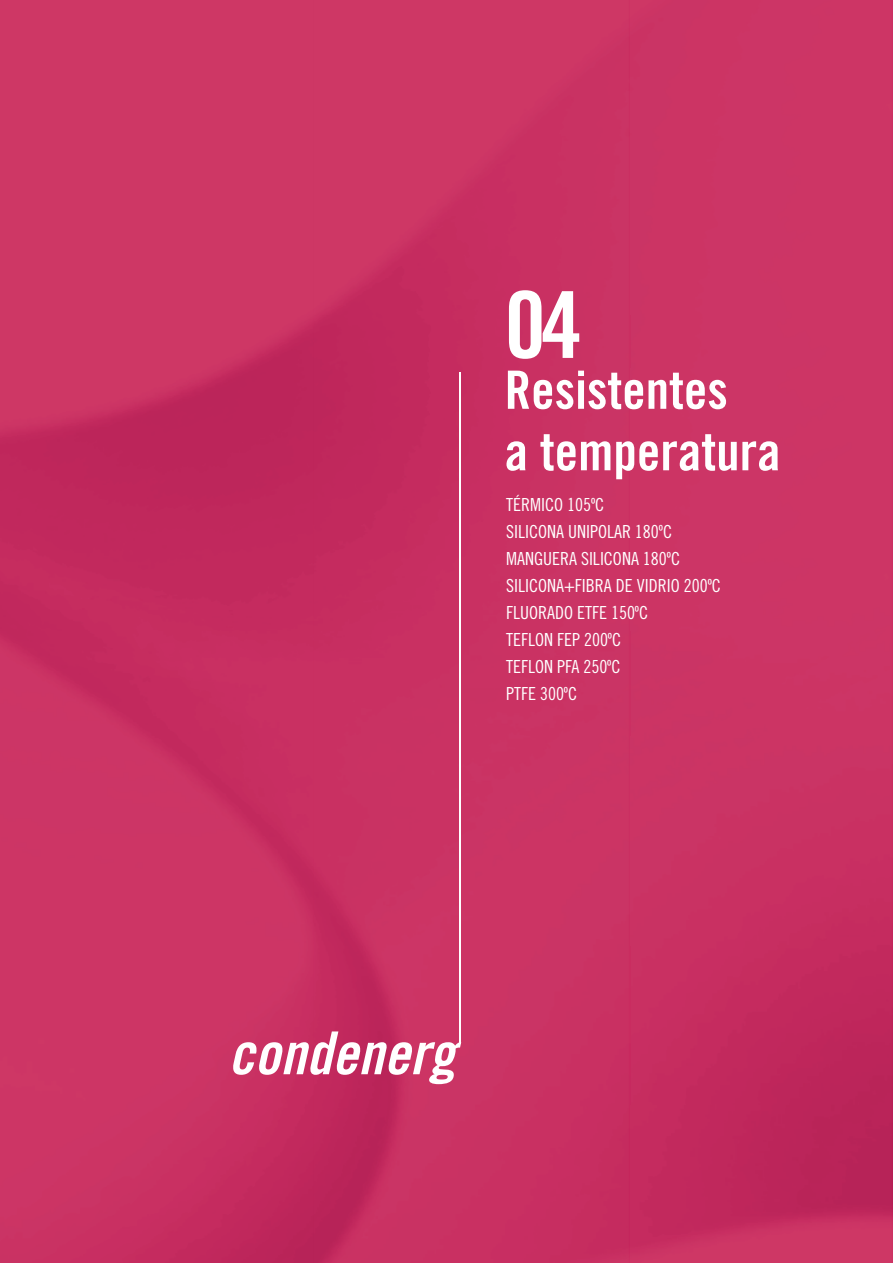
<style>
.page{position:relative;width:893px;height:1263px;background:#fff}
.page>*{position:absolute;margin:0;border:0;box-sizing:border-box;transform-origin:0 0}
.t1{font:92.4px "Trade Gothic LT Std Bd Cn 20";color:#fff}
.t2{font:52.8px/61.5px "Trade Gothic LT Std Bd Cn 20";color:#fff}
.t3{font:18px/27px "Trade Gothic LT Std Cn 18";color:#fff}
</style>
<div class="page">
<img style="left:0;top:0;width:893px;height:1263px">
<hr style="left:460px;top:372px;width:1px;height:672px;background:#fff">
<svg style="left:232px;top:1031px;width:229px;height:53px"></svg>
<h1 class="t1" style="left:505px;top:269px;width:79px">04</h1>
<h2 class="t2" style="left:505px;top:359px;width:277px">Resistentes<br>a temperatura</h2>
<p class="t3" style="left:506px;top:490px;width:216px">TÉRMICO 105ºC<br>SILICONA UNIPOLAR 180ºC<br>MANGUERA SILICONA 180ºC<br>SILICONA+FIBRA DE VIDRIO 200ºC<br>FLUORADO ETFE 150ºC<br>TEFLON FEP 200ºC<br>TEFLON PFA 250ºC<br>PTFE 300ºC</p>
</div>
